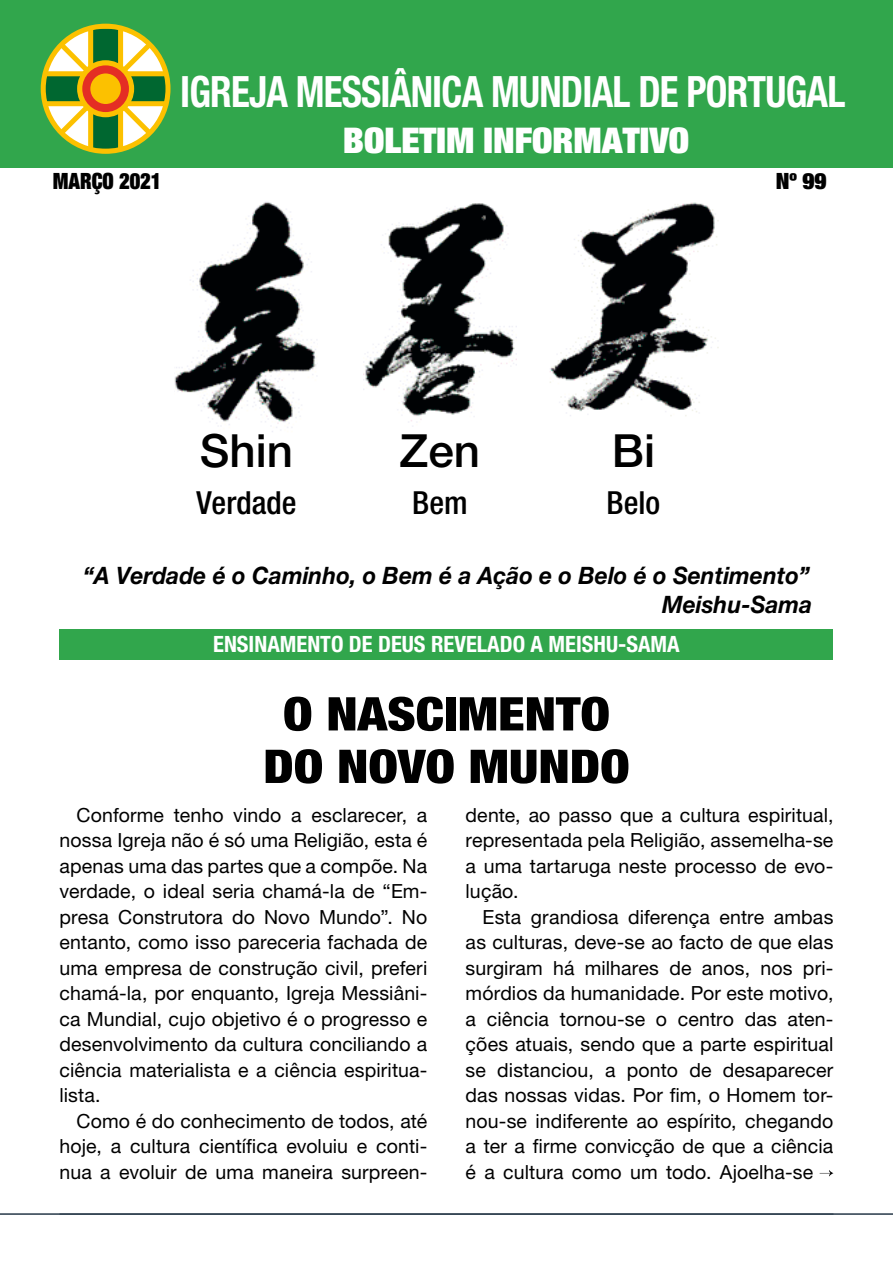
<style>
.page{position:relative;width:893px;height:1263px;background:#fff}
.page>*{position:absolute;margin:0;border:0;box-sizing:border-box;transform-origin:0 0}
.t1{font:900 condensed 46.5px/52.5px "Helvetica Neue LT Std";color:#000;text-align:center;scale:1.14 1}
.t2{font:500 45.75px "Helvetica Neue LT Std";color:#000}
.t3{font:700 condensed 43.2px "Helvetica Neue LT Std";letter-spacing:-.02em;color:#fff;scale:.9 1}
.t4{font:900 condensed 35.4px "Helvetica Neue LT Std";color:#fff}
.t5{font:500 condensed 31.8px "Helvetica Neue LT Std";color:#000}
.t6{font:italic 700 24px/29px "Helvetica Neue LT Std";color:#000;text-align:right;scale:.95 1}
.t7{font:700 condensed 22.5px "Helvetica Neue LT Std";color:#fff}
.t8{font:900 condensed 22.5px "Helvetica Neue LT Std";color:#000;scale:.9 1}
.t9{font:900 condensed 22.5px "Helvetica Neue LT Std";color:#000}
.t10{font:19.5px/25.5px "Helvetica Neue LT Std";letter-spacing:.005em;color:#000;text-align:justify}
</style>
<div class="page">
<div style="left:0;top:0;width:893px;height:167px;background:#31a64c"></div>
<svg style="left:43px;top:26px;width:122px;height:125px"></svg>
<div style="left:77px;top:60px;width:57px;height:57px;background:#fcc100;border-radius:50%"></div>
<div style="left:82px;top:65px;width:47px;height:47px;border:8px solid #e42e24;border-radius:50%"></div>
<div style="left:41px;top:24px;width:130px;height:130px;border:5px solid #fcc100;border-radius:50%"></div>
<hr style="left:0;top:1214px;width:893px;height:1px;background:#253747">
<div style="left:60px;top:629px;width:773px;height:30px;background:#31a64c"></div>
<img style="left:175px;top:202px;width:141px;height:230px">
<img style="left:364px;top:203px;width:152px;height:224px">
<img style="left:549px;top:202px;width:169px;height:214px">
<svg style="left:820px;top:1170px;width:13px;height:6px"></svg>
<h3 class="t3" style="left:180px;top:66px;width:741px">IGREJA MESSIÂNICA MUNDIAL DE PORTUGAL</h3>
<h3 class="t4" style="left:343px;top:118px;width:348px">BOLETIM INFORMATIVO</h3>
<p class="t8" style="left:53px;top:167px;width:122px">MARÇO 2021</p>
<p class="t9" style="left:776px;top:167px;width:52px">Nº 99</p>
<h2 class="t2" style="left:200px;top:423px;width:95px">Shin</h2>
<h3 class="t5" style="left:196px;top:483px;width:102px">Verdade</h3>
<h2 class="t2" style="left:400px;top:423px;width:82px">Zen</h2>
<h3 class="t5" style="left:412px;top:483px;width:57px">Bem</h3>
<h2 class="t2" style="left:612px;top:423px;width:45px">Bi</h2>
<h3 class="t5" style="left:607px;top:483px;width:55px">Belo</h3>
<p class="t6" style="left:83px;top:560px;width:769px">“A Verdade é o Caminho, o Bem é a Ação e o Belo é o Sentimento”<br>Meishu-Sama</p>
<p class="t7" style="left:213px;top:631px;width:468px">ENSINAMENTO DE DEUS REVELADO A MEISHU-SAMA</p>
<h1 class="t1" style="left:263px;top:687px;width:323px">O NASCIMENTO<br>DO NOVO MUNDO</h1>
<p class="t10" style="left:60px;top:801px;width:369px;text-indent:17px">Conforme tenho vindo a esclarecer, a nossa Igreja não é só uma Religião, esta é apenas uma das partes que a compõe. Na verdade, o ideal seria chamá-la de “Em&shy;presa Construtora do Novo Mundo”. No entanto, como isso pareceria fachada de uma empresa de construção civil, preferi chamá-la, por enquanto, Igreja Messiâni&shy;ca Mundial, cujo objetivo é o progresso e desenvolvimento da cultura conciliando a ciência materialista e a ciência espiritua&shy;lista.</p>
<p class="t10" style="left:60px;top:1108px;width:369px;text-indent:17px">Como é do conhecimento de todos, até hoje, a cultura científica evoluiu e conti&shy;nua a evoluir de uma maneira surpreen-</p>
<p class="t10" style="left:466px;top:802px;width:369px">dente, ao passo que a cultura espiritual, representada pela Religião, assemelha-se a uma tartaruga neste processo de evo&shy;lução.</p>
<p class="t10" style="left:466px;top:904px;width:369px;text-indent:17px">Esta grandiosa diferença entre ambas as culturas, deve-se ao facto de que elas surgiram há milhares de anos, nos pri&shy;mórdios da humanidade. Por este motivo, a ciência tornou-se o centro das aten&shy;ções atuais, sendo que a parte espiritual se distanciou, a ponto de desaparecer das nossas vidas. Por fim, o Homem tor&shy;nou-se indiferente ao espírito, chegando a ter a firme convicção de que a ciência é a cultura como um todo. Ajoelha-se</p>
</div>
